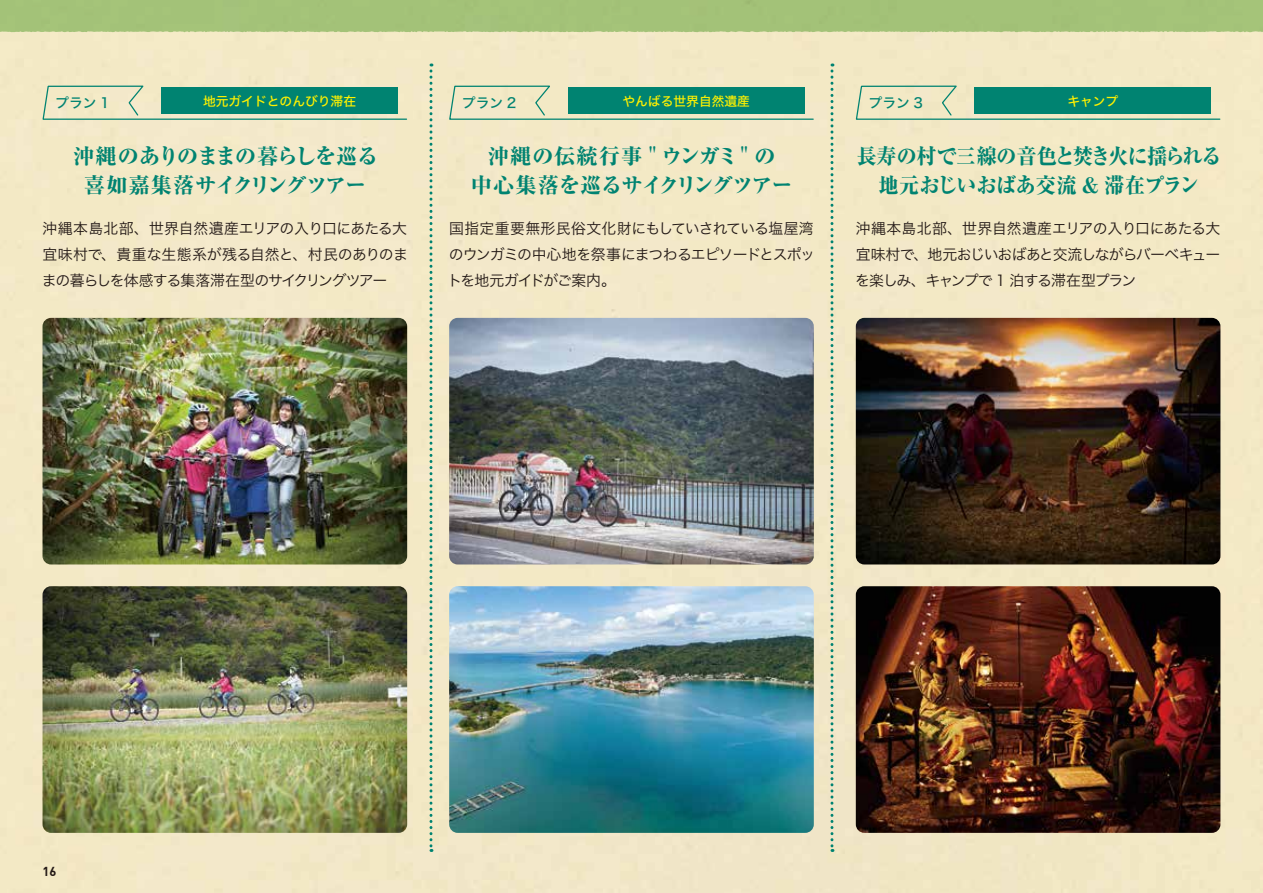
<style>
.page{position:relative;width:1263px;height:893px;background:#fff}
.page>*{position:absolute;margin:0;border:0;box-sizing:border-box;transform-origin:0 0}
.t1{font:800 21.3px/29.7px "Ryumin Pro";letter-spacing:-.03em;color:#008371;text-align:center}
.t2{font:800 21.3px/29.7px "Ryumin Pro";letter-spacing:-.03em;color:#008371;text-align:center;scale:.95 1}
.t3{font:14.85px/26.1px "Hiragino Sans W3";letter-spacing:-.06em;color:#221815;text-align:justify}
.t4{font:13.8px "Hiragino Sans W5";color:#008371}
.t5{font:12.75px "Hiragino Sans W5";color:#fff100}
.t6{font:12.75px "DIN Bold";color:#221815}
</style>
<div class="page">
<div style="left:0;top:32px;width:1263px;height:861px;background:#f3e9c5"></div>
<div style="left:0;top:0;width:1263px;height:32px;background:#a3c278"></div>
<svg style="left:429px;top:64px;width:3px;height:788px;background:#a1c6a9"></svg>
<svg style="left:830px;top:64px;width:3px;height:788px;background:#a1c5a9"></svg>
<svg style="left:42px;top:85px;width:366px;height:35px;background:#6db097"></svg>
<svg style="left:448px;top:85px;width:366px;height:35px;background:#6cb097"></svg>
<svg style="left:855px;top:85px;width:366px;height:35px;background:#6cb096"></svg>
<img style="left:43px;top:318px;width:364px;height:246px">
<img style="left:856px;top:318px;width:364px;height:246px">
<img style="left:449px;top:318px;width:365px;height:246px">
<img style="left:43px;top:586px;width:364px;height:247px">
<img style="left:856px;top:586px;width:364px;height:247px">
<img style="left:449px;top:586px;width:365px;height:247px">
<p class="t4" style="left:55px;top:91px;width:56px">プラン 1</p>
<p class="t5" style="left:203px;top:89px;width:155px">地元ガイドとのんびり滞在</p>
<p class="t4" style="left:462px;top:91px;width:56px">プラン 2</p>
<p class="t5" style="left:622px;top:89px;width:129px">やんばる世界自然遺産</p>
<p class="t4" style="left:868px;top:91px;width:56px">プラン 3</p>
<p class="t5" style="left:1067px;top:89px;width:53px">キャンプ</p>
<h1 class="t1" style="left:73px;top:139px;width:307px">沖縄のありのままの暮らしを巡る喜如嘉集落サイクリングツアー</h1>
<p class="t3" style="left:42px;top:214px;width:368px">沖縄本島北部、世界自然遺産エリアの入り口にあたる大宜味村で、貴重な生態系が残る自然と、村民のありのままの暮らしを体感する集落滞在型のサイクリングツアー</p>
<h1 class="t1" style="left:471px;top:139px;width:323px">沖縄の伝統行事 " ウンガミ" の<br>中心集落を巡るサイクリングツアー</h1>
<p class="t3" style="left:447px;top:214px;width:369px">国指定重要無形民俗文化財にもしていされている塩屋湾のウンガミの中心地を祭事にまつわるエピソードとスポットを地元ガイドがご案内。</p>
<h1 class="t2" style="left:856px;top:139px;width:386px">長寿の村で三線の音色と焚き火に揺られる地元おじいおばあ交流 &amp; 滞在プラン</h1>
<p class="t3" style="left:855px;top:214px;width:367px">沖縄本島北部、世界自然遺産エリアの入り口にあたる大宜味村で、地元おじいおばあと交流しながらバーベキューを楽しみ、キャンプで 1 泊する滞在型プラン</p>
<p class="t6" style="left:43px;top:863px;width:15px">16</p>
</div>
